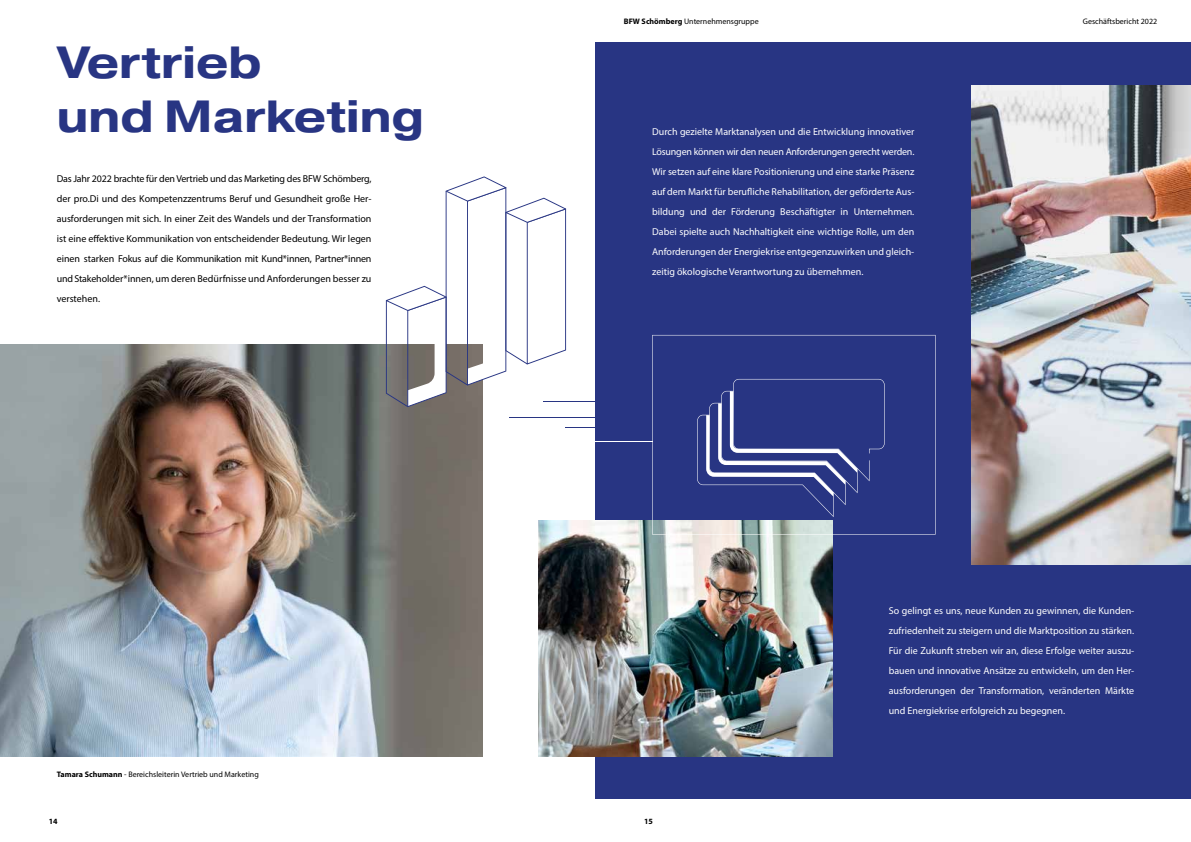
<style>
.page{position:relative;width:1191px;height:842px;background:#fff}
.page>*{position:absolute;margin:0;border:0;box-sizing:border-box;transform-origin:0 0}
.t1{font:700 45px/54px "Pragmatica Ext";color:#283583}
.t2{font:10px/20px "Myriad Pro";color:#fff;text-align:justify}
.t3{font:10px/20px "Myriad Pro";color:#000;text-align:justify}
.t4{font:8px "Myriad Pro";color:#000}
.t5{font:700 8px "Myriad Pro";color:#000}
.s1{font-weight:700}
</style>
<div class="page">
<div style="left:595px;top:43px;width:596px;height:756px;background:#283583"></div>
<img style="left:539px;top:520px;width:293px;height:237px">
<img style="left:971px;top:85px;width:220px;height:479px">
<svg style="left:652px;top:335px;width:283px;height:200px"></svg>
<svg style="left:697px;top:379px;width:187px;height:138px"></svg>
<hr style="left:534px;top:442px;width:119px;height:1px;background:#fff">
<img style="left:0;top:344px;width:482px;height:413px">
<hr style="left:509px;top:417px;width:125px;height:1px;background:#283583">
<hr style="left:542px;top:401px;width:92px;height:1px;background:#283583">
<hr style="left:565px;top:427px;width:69px;height:1px;background:#283583">
<svg style="left:386px;top:176px;width:180px;height:231px"></svg>
<h1 class="t1" style="left:57px;top:35px;width:369px">Vertrieb<br>und Marketing</h1>
<p class="t3" style="left:57px;top:168px;width:316px">Das Jahr 2022 brachte für den Vertrieb und das Marketing des BFW Schömberg, der pro.Di und des Kompetenzzentrums Beruf und Gesundheit große Her&shy;ausforderungen mit sich. In einer Zeit des Wandels und der Transformation ist eine effektive Kommunikation von entscheidender Bedeutung. Wir legen einen starken Fokus auf die Kommunikation mit Kund*innen, Partner*innen und Stakeholder*innen, um deren Bedürfnisse und Anforderungen besser zu verstehen.</p>
<p class="t4" style="left:57px;top:769px;width:204px"><span class="s1">Tamara Schumann</span> - Bereichsleiterin Vertrieb und Marketing</p>
<p class="t4" style="left:624px;top:17px;width:136px"><span class="s1">BFW Schömberg</span> Unternehmensgruppe</p>
<p class="t4" style="left:1082px;top:17px;width:76px">Geschäftsbericht 2022</p>
<p class="t2" style="left:652px;top:122px;width:264px">Durch gezielte Marktanalysen und die Entwicklung innovativer Lösungen können wir den neuen Anforderungen gerecht werden.<br>Wir setzen auf eine klare Positionierung und eine starke Präsenz auf dem Markt für berufliche Rehabilitation, der geförderte Aus&shy;bildung und der Förderung Beschäftigter in Unternehmen.<br>Dabei spielte auch Nachhaltigkeit eine wichtige Rolle, um den Anforderungen der Energiekrise entgegenzuwirken und gleich&shy;zeitig ökologische Verantwortung zu übernehmen.</p>
<p class="t2" style="left:888px;top:601px;width:247px">So gelingt es uns, neue Kunden zu gewinnen, die Kunden&shy;zufriedenheit zu steigern und die Marktposition zu stärken.<br>Für die Zukunft streben wir an, diese Erfolge weiter auszu&shy;bauen und innovative Ansätze zu entwickeln, um den Her&shy;ausforderungen der Transformation, veränderten Märkte und Energiekrise erfolgreich zu begegnen.</p>
<p class="t5" style="left:49px;top:816px;width:10px">14</p>
<p class="t5" style="left:644px;top:816px;width:10px">15</p>
</div>
